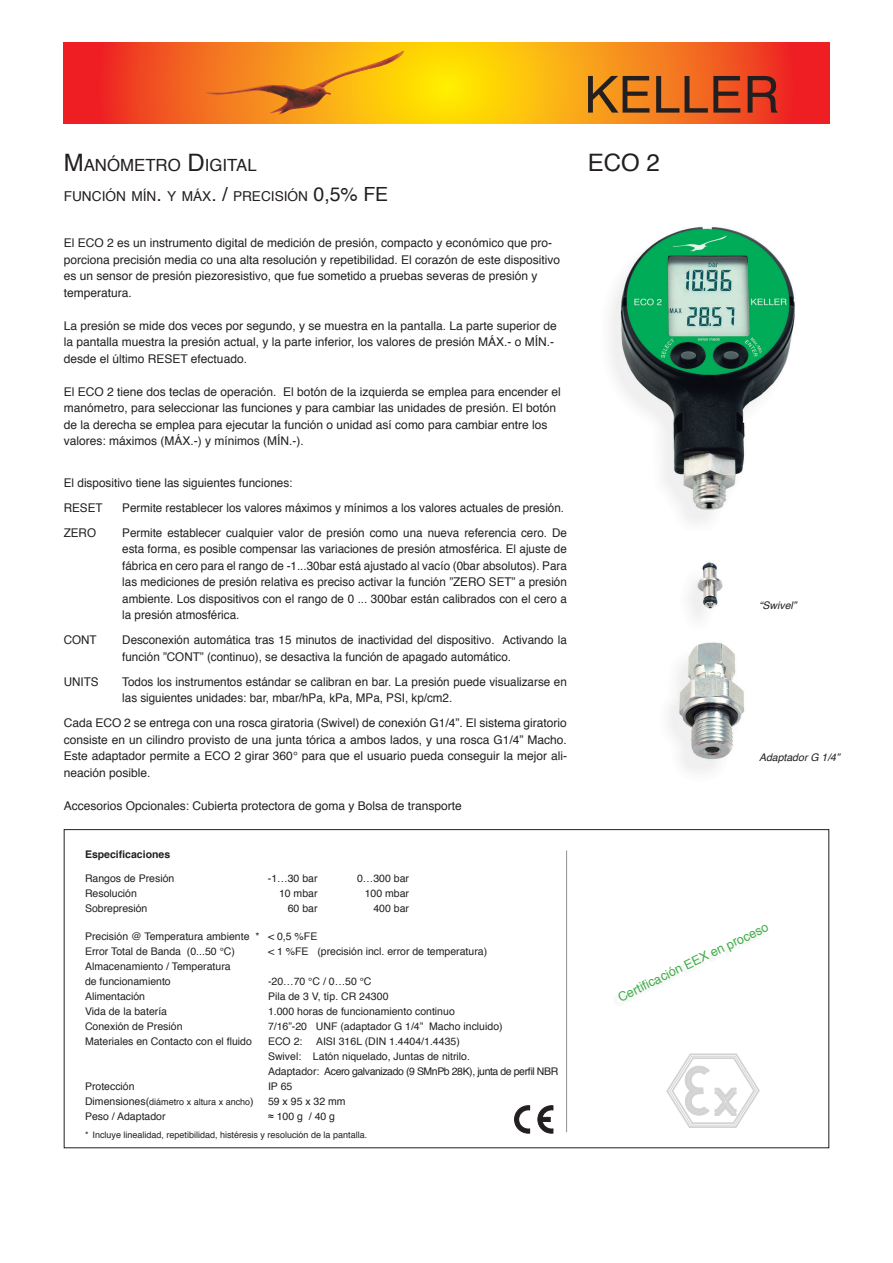
<style>
.page{position:relative;width:893px;height:1263px;background:#fff}
.page>*{position:absolute;margin:0;border:0;box-sizing:border-box;transform-origin:0 0}
.t1{font:24px "Helvetica";color:#231f20}
.t2{font:16.8px "Helvetica";color:#231f20}
.t3{font:13.65px "Helvetica";color:#231f20}
.t4{font:12.75px "Helvetica";color:#40ae49}
.t5{font:12px/16.5px "Helvetica";color:#231f20}
.t6{font:10.5px/15px "Helvetica";color:#231f20}
.t7{font:italic 10.5px "Helvetica";color:#231f20}
.t8{font:700 10.5px "Helvetica";color:#231f20}
.t9{font:9px "Helvetica";color:#231f20}
.s1{font-size:24px}
.s2{font-size:19.5px}
.s3{font-size:10.5px}
.s4{font-family:"Arial"}
</style>
<div class="page">
<svg style="left:64px;top:43px;width:765px;height:80px;background:#f57e18"></svg>
<svg style="left:202px;top:51px;width:202px;height:63px;background:#eb961a"></svg>
<svg style="left:588px;top:76px;width:61px;height:37px;background:#a2651e"></svg>
<svg style="left:656px;top:76px;width:23px;height:37px"></svg>
<svg style="left:685px;top:76px;width:55px;height:37px;background:#aa4a20"></svg>
<svg style="left:748px;top:76px;width:29px;height:37px"></svg>
<hr style="left:566px;top:850px;width:1px;height:282px;background:#231f20">
<img style="left:611px;top:226px;width:184px;height:546px">
<svg style="left:666px;top:1053px;width:94px;height:75px"></svg>
<svg style="left:514px;top:1106px;width:16px;height:27px"></svg>
<svg style="left:538px;top:1106px;width:15px;height:27px"></svg>
<h2 class="t2" style="left:64px;top:152px;width:195px"><span class="s1">M</span>ANÓMETRO <span class="s1">D</span>IGITAL</h2>
<p class="t3" style="left:64px;top:186px;width:312px">FUNCIÓN MÍN<span class="s2">.</span> Y MÁX<span class="s2">. /</span> PRECISIÓN <span class="s2">0,5% FE</span></p>
<p class="t5" style="left:64px;top:235px;width:498px">El ECO 2 es un instrumento digital de medición de presión, compacto y económico que pro&shy;porciona precisión media co una alta resolución y repetibilidad. El corazón de este dispositivo es un sensor de presión piezoresistivo, que fue sometido a pruebas severas de presión y temperatura.</p>
<p class="t5" style="left:64px;top:318px;width:494px">La presión se mide dos veces por segundo, y se muestra en la pantalla. La parte superior de la pantalla muestra la presión actual, y la parte inferior, los valores de presión MÁX.- o MÍN.- desde el último RESET efectuado.</p>
<p class="t5" style="left:64px;top:384px;width:498px">El ECO 2 tiene dos teclas de operación. El botón de la izquierda se emplea para encender el manómetro, para seleccionar las funciones y para cambiar las unidades de presión. El botón de la derecha se emplea para ejecutar la función o unidad así como para cambiar entre los valores: máximos (MÁX.-) y mínimos (MÍN.-).</p>
<p class="t5" style="left:64px;top:470px;width:230px;line-height:25px">El dispositivo tiene las siguientes funciones:<br>RESET</p>
<p class="t5" style="left:122px;top:500px;width:443px">Permite restablecer los valores máximos y mínimos a los valores actuales de presión.</p>
<p class="t5" style="left:64px;top:525px;width:34px">ZERO</p>
<p class="t5" style="left:122px;top:525px;width:446px;text-align:justify">Permite establecer cualquier valor de presión como una nueva referencia cero. De esta forma, es posible compensar las variaciones de presión atmosférica. El ajuste de fábrica en cero para el rango de -1...30bar está ajustado al vacío (0bar absolutos). Para las mediciones de presión relativa es preciso activar la función ”ZERO SET” a presión ambiente. Los dispositivos con el rango de 0 ... 300bar están calibrados con el cero a la presión atmosférica.</p>
<p class="t5" style="left:64px;top:632px;width:34px">CONT</p>
<p class="t5" style="left:122px;top:632px;width:446px">Desconexión automática tras 15 minutos de inactividad del dispositivo. Activando la función ”CONT” (continuo), se desactiva la función de apagado automático.</p>
<p class="t5" style="left:64px;top:674px;width:36px">UNITS</p>
<p class="t5" style="left:122px;top:674px;width:446px">Todos los instrumentos estándar se calibran en bar. La presión puede visualizarse en las siguientes unidades: bar, mbar/hPa, kPa, MPa, PSI, kp/cm2.</p>
<p class="t5" style="left:64px;top:715px;width:505px;text-align:justify">Cada ECO 2 se entrega con una rosca giratoria (Swivel) de conexión G1/4”. El sistema giratorio consiste en un cilindro provisto de una junta tórica a ambos lados, y una rosca G1/4” Macho.<br>Este adaptador permite a ECO 2 girar 360° para que el usuario pueda conseguir la mejor ali&shy;neación posible.</p>
<p class="t5" style="left:64px;top:798px;width:400px">Accesorios Opcionales: Cubierta protectora de goma y Bolsa de transporte</p>
<p class="t8" style="left:85px;top:846px;width:87px">Especificaciones</p>
<p class="t6" style="left:85px;top:871px;width:91px">Rangos de Presión</p>
<p class="t6" style="left:268px;top:871px;width:51px">-1…30 bar</p>
<p class="t6" style="left:357px;top:871px;width:53px">0…300 bar</p>
<p class="t6" style="left:85px;top:886px;width:53px">Resolución</p>
<p class="t6" style="left:279px;top:886px;width:40px">10 mbar</p>
<p class="t6" style="left:365px;top:886px;width:46px">100 mbar</p>
<p class="t6" style="left:85px;top:901px;width:64px">Sobrepresión</p>
<p class="t6" style="left:288px;top:901px;width:31px">60 bar</p>
<p class="t6" style="left:373px;top:901px;width:37px">400 bar</p>
<p class="t6" style="left:85px;top:929px;width:234px">Precisión @ Temperatura ambiente * &lt; 0,5 %FE<br>Error Total de Banda (0...50 °C)</p>
<p class="t6" style="left:268px;top:944px;width:221px">&lt; 1 %FE (precisión incl. error de temperatura)</p>
<p class="t6" style="left:85px;top:959px;width:147px">Almacenamiento / Temperatura de funcionamiento</p>
<p class="t6" style="left:268px;top:974px;width:105px">-20…70 °C / 0…50 °C</p>
<p class="t6" style="left:85px;top:989px;width:62px">Alimentación</p>
<p class="t6" style="left:268px;top:989px;width:122px">Pila de 3 V, típ. CR 24300</p>
<p class="t6" style="left:85px;top:1004px;width:84px">Vida de la batería</p>
<p class="t6" style="left:268px;top:1004px;width:188px">1.000 horas de funcionamiento continuo</p>
<p class="t6" style="left:85px;top:1019px;width:99px">Conexión de Presión</p>
<p class="t6" style="left:268px;top:1019px;width:236px">7/16”-20 UNF (adaptador G 1/4” Macho incluido)</p>
<p class="t6" style="left:85px;top:1034px;width:168px">Materiales en Contacto con el fluido</p>
<p class="t6" style="left:268px;top:1034px;width:36px">ECO 2:</p>
<p class="t6" style="left:268px;top:1034px;width:292px;text-indent:48px">AISI 316L (DIN 1.4404/1.4435)<br>Swivel: Latón niquelado, Juntas de nitrilo.<br>Adaptador: Acero galvanizado (9 SMnPb 28K), junta de perfil NBR</p>
<p class="t6" style="left:85px;top:1079px;width:51px">Protección</p>
<p class="t6" style="left:268px;top:1079px;width:26px">IP 65</p>
<p class="t9" style="left:85px;top:1094px;width:170px"><span class="s3">Dimensiones(</span>diámetro x altura x ancho<span class="s3">)</span></p>
<p class="t6" style="left:268px;top:1094px;width:79px">59 x 95 x 32 mm</p>
<p class="t6" style="left:85px;top:1109px;width:82px">Peso / Adaptador</p>
<p class="t6" style="left:268px;top:1109px;width:69px"><span class="s4">≈</span> 100 g / 40 g</p>
<p class="t9" style="left:85px;top:1128px;width:284px">* Incluye linealidad, repetibilidad, histéresis y resolución de la pantalla.</p>
<h1 class="t1" style="left:588px;top:144px;width:18px">ECO</h1>
<h1 class="t1" style="left:646px;top:144px;width:15px">2</h1>
<p class="t7" style="left:759px;top:597px;width:39px">“Swivel”</p>
<p class="t7" style="left:759px;top:749px;width:82px">Adaptador G 1/4”</p>
<p class="t4" style="left:615px;top:989px;width:167px;rotate:-26deg">Certifi cación EEX en proceso</p>
</div>
